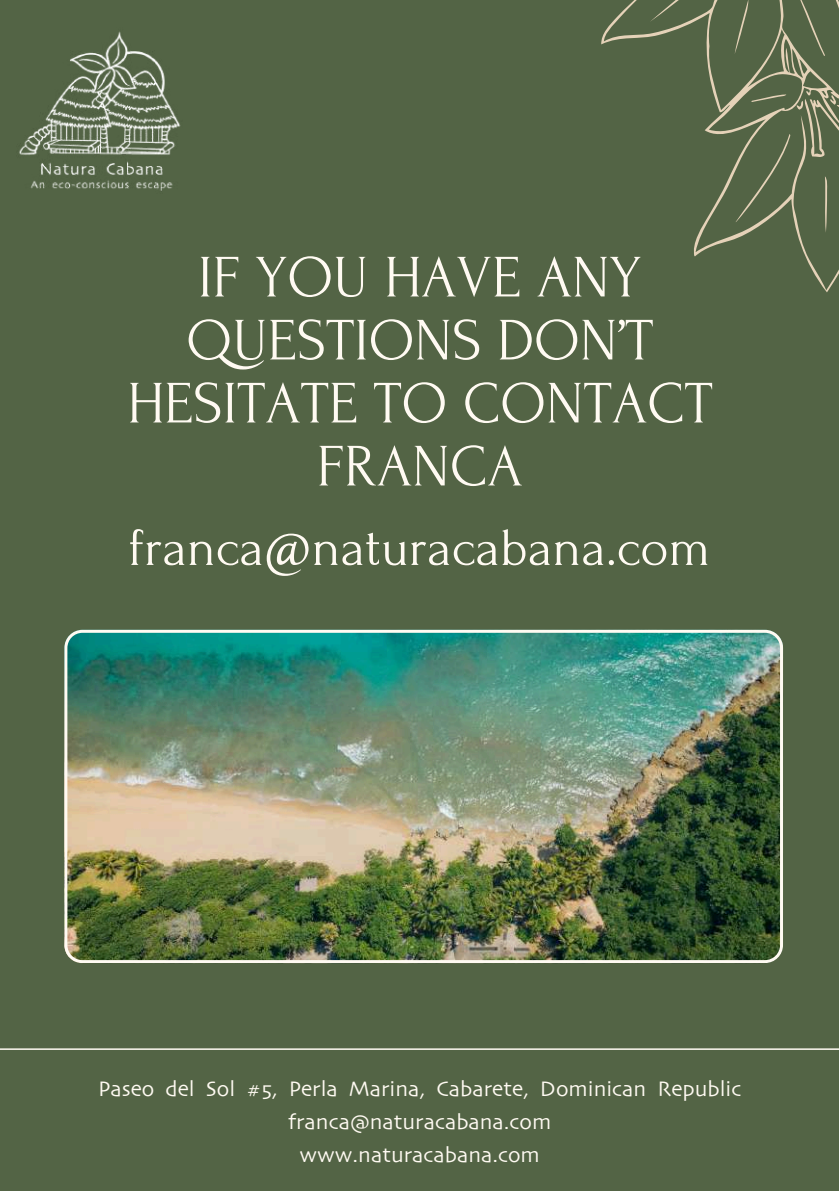
<style>
.page{position:relative;width:839px;height:1191px;background:#fff}
.page>*{position:absolute;margin:0;border:0;box-sizing:border-box;transform-origin:0 0}
.t1{font:60px/63px "Forum";color:#fffaf2;text-align:center}
.t2{font:54px "Forum";color:#fffaf2}
.t3{font:22px/33px "Skia";color:#fffaf2;text-align:center}
</style>
<div class="page">
<div style="left:0;top:0;width:838px;height:1191px;background:#536445"></div>
<hr style="left:0;top:1048px;width:838px;height:2px;background:#fffaf2">
<svg style="left:601px;top:0;width:237px;height:293px"></svg>
<svg style="left:711px;top:134px;width:127px;height:99px"></svg>
<svg style="left:750px;top:83px;width:36px;height:30px"></svg>
<svg style="left:638px;top:0;width:131px;height:54px"></svg>
<img style="left:19px;top:31px;width:162px;height:160px">
<img style="left:64px;top:630px;width:719px;height:333px">
<h1 class="t1" style="left:127px;top:247px;width:587px">IF YOU HAVE ANY<br>QUESTIONS DON’T<br>HESITATE TO CONTACT<br>FRANCA</h1>
<h2 class="t2" style="left:129px;top:519px;width:583px">franca@naturacabana.com</h2>
<p class="t3" style="left:98px;top:1072px;width:645px">Paseo del Sol #5, Perla Marina, Cabarete, Dominican Republic franca@naturacabana.com<br>www.naturacabana.com</p>
</div>
